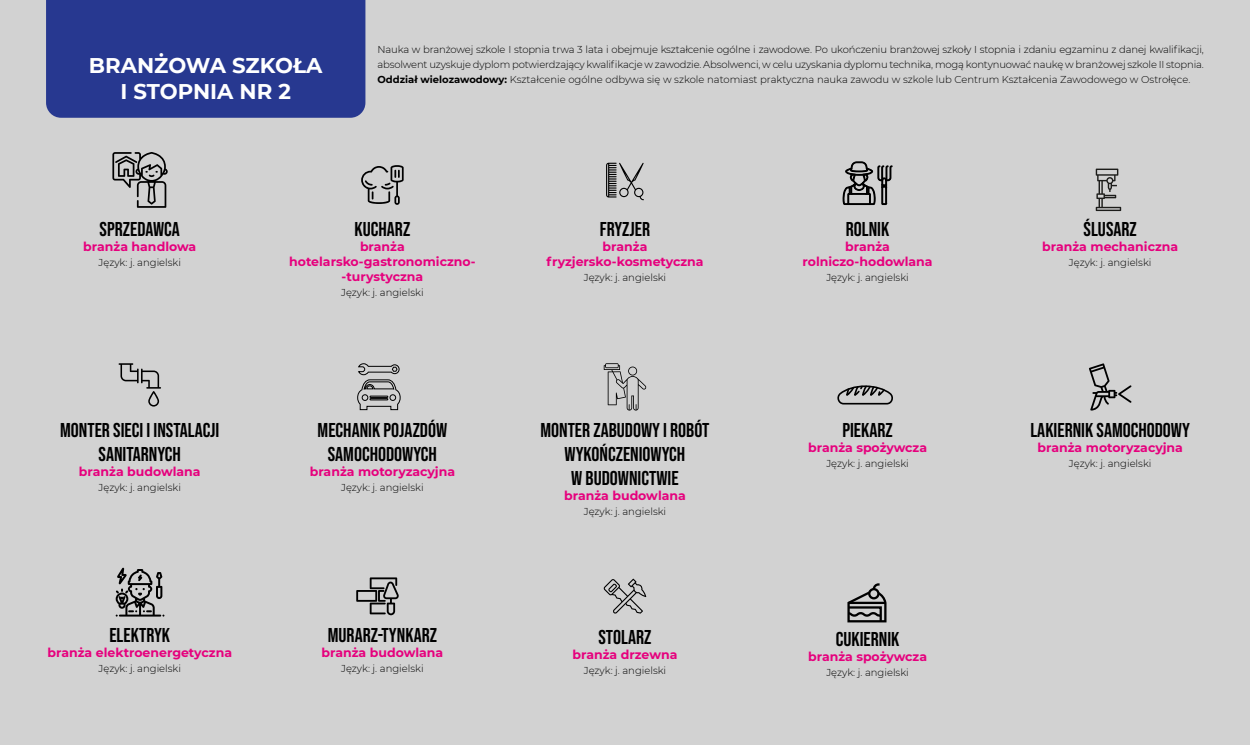
<style>
.page{position:relative;width:1250px;height:745px;background:#fff}
.page>*{position:absolute;margin:0;border:0;box-sizing:border-box;transform-origin:0 0}
.t1{font:700 21.25px/25.5px "Montserrat";color:#fff;text-align:center}
.t2{font:20px/24px "Bebas Neue";color:#000;text-align:center}
.t3{font:700 12.5px/15px "Montserrat";color:#e6007d;text-align:center}
.t4{font:300 10px/15px "Montserrat";color:#000;text-align:justify}
.s1{font-weight:700}
</style>
<div class="page">
<div style="left:0;top:0;width:1250px;height:744px;background:#d2d2d2"></div>
<div style="left:46px;top:0;width:319px;height:118px;background:#273890"></div>
<svg style="left:119px;top:363px;width:42px;height:43px"></svg>
<svg style="left:604px;top:363px;width:42px;height:47px"></svg>
<svg style="left:606px;top:163px;width:38px;height:37px"></svg>
<svg style="left:356px;top:577px;width:43px;height:38px"></svg>
<svg style="left:604px;top:578px;width:42px;height:35px"></svg>
<svg style="left:1089px;top:363px;width:43px;height:47px"></svg>
<svg style="left:357px;top:363px;width:44px;height:47px"></svg>
<svg style="left:361px;top:165px;width:43px;height:40px"></svg>
<svg style="left:1096px;top:168px;width:25px;height:43px"></svg>
<svg style="left:837px;top:385px;width:56px;height:20px"></svg>
<svg style="left:116px;top:567px;width:48px;height:49px"></svg>
<svg style="left:847px;top:583px;width:40px;height:39px"></svg>
<svg style="left:112px;top:152px;width:56px;height:56px"></svg>
<svg style="left:842px;top:161px;width:51px;height:44px"></svg>
<h1 class="t1" style="left:89px;top:52px;width:235px">BRANŻOWA SZKOŁA<br>I STOPNIA NR 2</h1>
<p class="t4" style="left:378px;top:42px;width:828px">Nauka w branżowej szkole I stopnia trwa 3 lata i obejmuje kształcenie ogólne i zawodowe. Po ukończeniu branżowej szkoły I stopnia i zdaniu egzaminu z danej kwalifikacji, absolwent uzyskuje dyplom potwierdzający kwalifikacje w zawodzie. Absolwenci, w celu uzyskania dyplomu technika, mogą kontynuować naukę w branżowej szkole II stopnia.<br><span class="s1">Oddział wielozawodowy:</span> Kształcenie ogólne odbywa się w szkole natomiast praktyczna nauka zawodu w szkole lub Centrum Kształcenia Zawodowego w Ostrołęce.</p>
<h2 class="t2" style="left:100px;top:217px;width:82px">SPRZEDAWCA</h2>
<p class="t3" style="left:83px;top:238px;width:114px">branża handlowa</p>
<p class="t4" style="left:99px;top:255px;width:84px">Język: j. angielski</p>
<h2 class="t2" style="left:60px;top:417px;width:161px">MONTER SIECI I INSTALACJI<br>SANITARNYCH</h2>
<p class="t3" style="left:79px;top:462px;width:123px">branża budowlana</p>
<p class="t4" style="left:99px;top:479px;width:84px">Język: j. angielski</p>
<h2 class="t2" style="left:109px;top:622px;width:62px">ELEKTRYK</h2>
<p class="t3" style="left:48px;top:644px;width:186px">branża elektroenergetyczna</p>
<p class="t4" style="left:99px;top:660px;width:84px">Język: j. angielski</p>
<h2 class="t2" style="left:355px;top:217px;width:57px">KUCHARZ</h2>
<p class="t3" style="left:289px;top:238px;width:188px">branża hotelarsko-gastronomiczno--turystyczna</p>
<p class="t4" style="left:341px;top:285px;width:84px">Język: j. angielski</p>
<h2 class="t2" style="left:318px;top:417px;width:131px">MECHANIK POJAZDÓW<br>SAMOCHODOWYCH</h2>
<p class="t3" style="left:310px;top:462px;width:147px">branża motoryzacyjna</p>
<p class="t4" style="left:341px;top:479px;width:84px">Język: j. angielski</p>
<h2 class="t2" style="left:328px;top:622px;width:111px">MURARZ-TYNKARZ</h2>
<p class="t3" style="left:322px;top:644px;width:123px">branża budowlana</p>
<p class="t4" style="left:341px;top:660px;width:84px">Język: j. angielski</p>
<h2 class="t2" style="left:600px;top:217px;width:52px">FRYZJER</h2>
<p class="t3" style="left:546px;top:238px;width:159px">branża fryzjersko-kosmetyczna</p>
<p class="t4" style="left:584px;top:270px;width:84px">Język: j. angielski</p>
<h2 class="t2" style="left:540px;top:417px;width:171px">MONTER ZABUDOWY I ROBÓT<br>WYKOŃCZENIOWYCH<br>W BUDOWNICTWIE</h2>
<p class="t3" style="left:564px;top:486px;width:123px">branża budowlana</p>
<p class="t4" style="left:584px;top:503px;width:84px">Język: j. angielski</p>
<h2 class="t2" style="left:599px;top:624px;width:54px">STOLARZ</h2>
<p class="t3" style="left:573px;top:645px;width:106px">branża drzewna</p>
<p class="t4" style="left:584px;top:661px;width:84px">Język: j. angielski</p>
<h2 class="t2" style="left:846px;top:217px;width:45px">ROLNIK</h2>
<p class="t3" style="left:803px;top:238px;width:131px">branża rolniczo-hodowlana</p>
<p class="t4" style="left:826px;top:270px;width:84px">Język: j. angielski</p>
<h2 class="t2" style="left:842px;top:417px;width:52px">PIEKARZ</h2>
<p class="t3" style="left:808px;top:438px;width:121px">branża spożywcza</p>
<p class="t4" style="left:826px;top:455px;width:84px">Język: j. angielski</p>
<h2 class="t2" style="left:836px;top:626px;width:65px">CUKIERNIK</h2>
<p class="t3" style="left:808px;top:647px;width:121px">branża spożywcza</p>
<p class="t4" style="left:826px;top:664px;width:84px">Język: j. angielski</p>
<h2 class="t2" style="left:1084px;top:217px;width:55px">ŚLUSARZ</h2>
<p class="t3" style="left:1042px;top:238px;width:137px">branża mechaniczna</p>
<p class="t4" style="left:1069px;top:255px;width:84px">Język: j. angielski</p>
<h2 class="t2" style="left:1030px;top:417px;width:161px">LAKIERNIK SAMOCHODOWY</h2>
<p class="t3" style="left:1038px;top:438px;width:147px">branża motoryzacyjna</p>
<p class="t4" style="left:1069px;top:455px;width:84px">Język: j. angielski</p>
</div>
